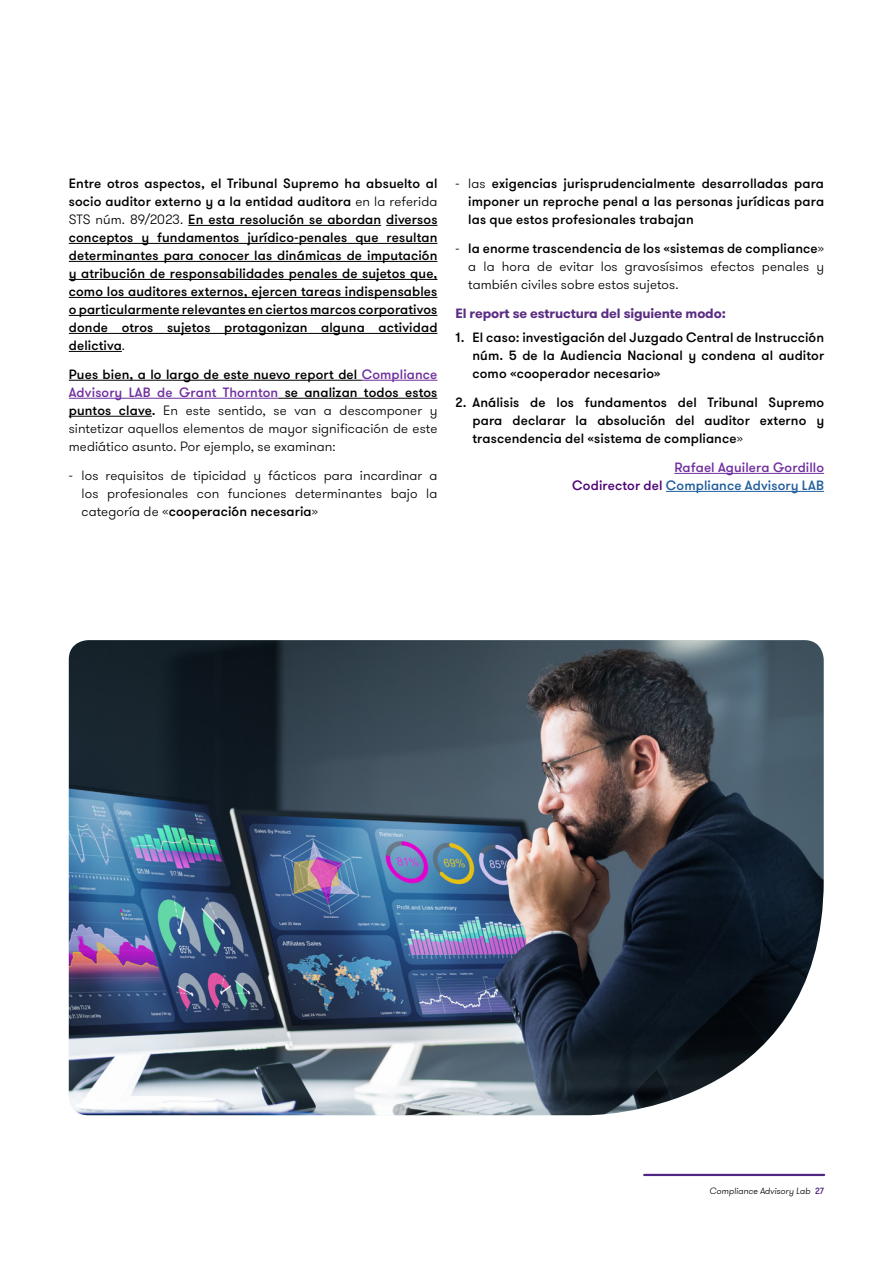
<style>
.page{position:relative;width:893px;height:1263px;background:#fff}
.page>*{position:absolute;margin:0;border:0;box-sizing:border-box;transform-origin:0 0}
.t1{font:500 13.5px/18px "GT Walsheim Pro";letter-spacing:.01em;color:#000;text-align:justify}
.t2{font:300 13.5px/18px "GT Walsheim Pro";letter-spacing:.005em;color:#000;text-align:justify}
.t3{font:500 13.5px/18px "GT Walsheim Pro";letter-spacing:.01em;color:#7030a0;text-align:right}
.t4{font:700 13.5px "GT Walsheim Pro";letter-spacing:-.01em;color:#5b2d82}
.t5{font:italic 300 9px "GT Walsheim Pro";color:#000}
.s1{font-weight:300}
.s2{font-weight:500}
.s3{font-weight:500;color:#7030a0}
.s4{color:#4c0076}
.s5{color:#215e9e}
.s6{font-weight:500;font-style:normal;color:#4f2683}
</style>
<div class="page">
<hr style="left:644px;top:1174px;width:180px;height:2px;background:#4f2683">
<hr style="left:188px;top:225px;width:193px;height:1px;background:#000">
<hr style="left:386px;top:225px;width:51px;height:1px;background:#000">
<hr style="left:69px;top:243px;width:368px;height:1px;background:#000">
<hr style="left:69px;top:261px;width:368px;height:1px;background:#000">
<hr style="left:69px;top:279px;width:368px;height:1px;background:#000">
<hr style="left:69px;top:297px;width:368px;height:1px;background:#000">
<hr style="left:69px;top:315px;width:368px;height:1px;background:#000">
<hr style="left:69px;top:333px;width:368px;height:1px;background:#000">
<hr style="left:69px;top:351px;width:53px;height:1px;background:#000">
<hr style="left:69px;top:380px;width:293px;height:1px;background:#000">
<hr style="left:362px;top:380px;width:75px;height:1px;background:#7030a0">
<hr style="left:69px;top:398px;width:209px;height:1px;background:#7030a0">
<hr style="left:278px;top:398px;width:159px;height:1px;background:#000">
<hr style="left:69px;top:416px;width:83px;height:1px;background:#000">
<hr style="left:674px;top:473px;width:150px;height:1px;background:#7030a0">
<hr style="left:666px;top:491px;width:158px;height:1px;background:#215e9e">
<img style="left:69px;top:640px;width:755px;height:475px">
<p class="t1" style="left:69px;top:175px;width:370px">Entre otros aspectos, el Tribunal Supremo ha absuelto al socio auditor externo y a la entidad auditora <span class="s1">en la referida STS núm. 89/2023.</span> En esta resolución se abordan diversos conceptos y fundamentos jurídico-penales que resultan determinantes para conocer las dinámicas de imputación y atribución de responsabilidades penales de sujetos que, como los auditores externos, ejercen tareas indispensables o particularmente relevantes en ciertos marcos corporativos donde otros sujetos protagonizan alguna actividad delictiva<span class="s1">.</span></p>
<p class="t2" style="left:69px;top:365px;width:370px"><span class="s2">Pues bien, a lo largo de este nuevo report del</span> <span class="s3">Compliance Advisory LAB de Grant Thornton</span> <span class="s2">se analizan todos estos puntos clave.</span> En este sentido, se van a descomponer y sintetizar aquellos elementos de mayor significación de este mediático asunto. Por ejemplo, se examinan:</p>
<p class="t2" style="left:82px;top:466px;width:357px;text-indent:-13px">- los requisitos de tipicidad y fácticos para incardinar a los profesionales con funciones determinantes bajo la categoría de «<span class="s2">cooperación necesaria</span>»</p>
<p class="t1" style="left:468px;top:175px;width:357px;text-indent:-13px"><span class="s1">- las</span> exigencias jurisprudencialmente desarrolladas para imponer un reproche penal a las personas jurídicas para las que estos profesionales trabajan</p>
<p class="t2" style="left:468px;top:239px;width:357px;text-indent:-13px">- <span class="s2">la enorme trascendencia de los «sistemas de compliance</span>» a la hora de evitar los gravosísimos efectos penales y también civiles sobre estos sujetos.</p>
<p class="t4" style="left:455px;top:304px;width:272px">El report se estructura del siguiente modo:</p>
<p class="t1" style="left:472px;top:329px;width:353px;text-indent:-17px">1. El caso: investigación del Juzgado Central de Instrucción núm. 5 de la Audiencia Nacional y condena al auditor como «cooperador necesario»</p>
<p class="t1" style="left:472px;top:394px;width:353px;text-indent:-17px">2. Análisis de los fundamentos del Tribunal Supremo para declarar la absolución del auditor externo y trascendencia del «sistema de compliance<span class="s1">»</span></p>
<p class="t3" style="left:572px;top:459px;width:253px">Rafael Aguilera Gordillo<br><span class="s4">Codirector del</span> <span class="s5">Compliance Advisory LAB</span></p>
<p class="t5" style="left:709px;top:1185px;width:116px">Compliance Advisory Lab <span class="s6">27</span></p>
</div>
